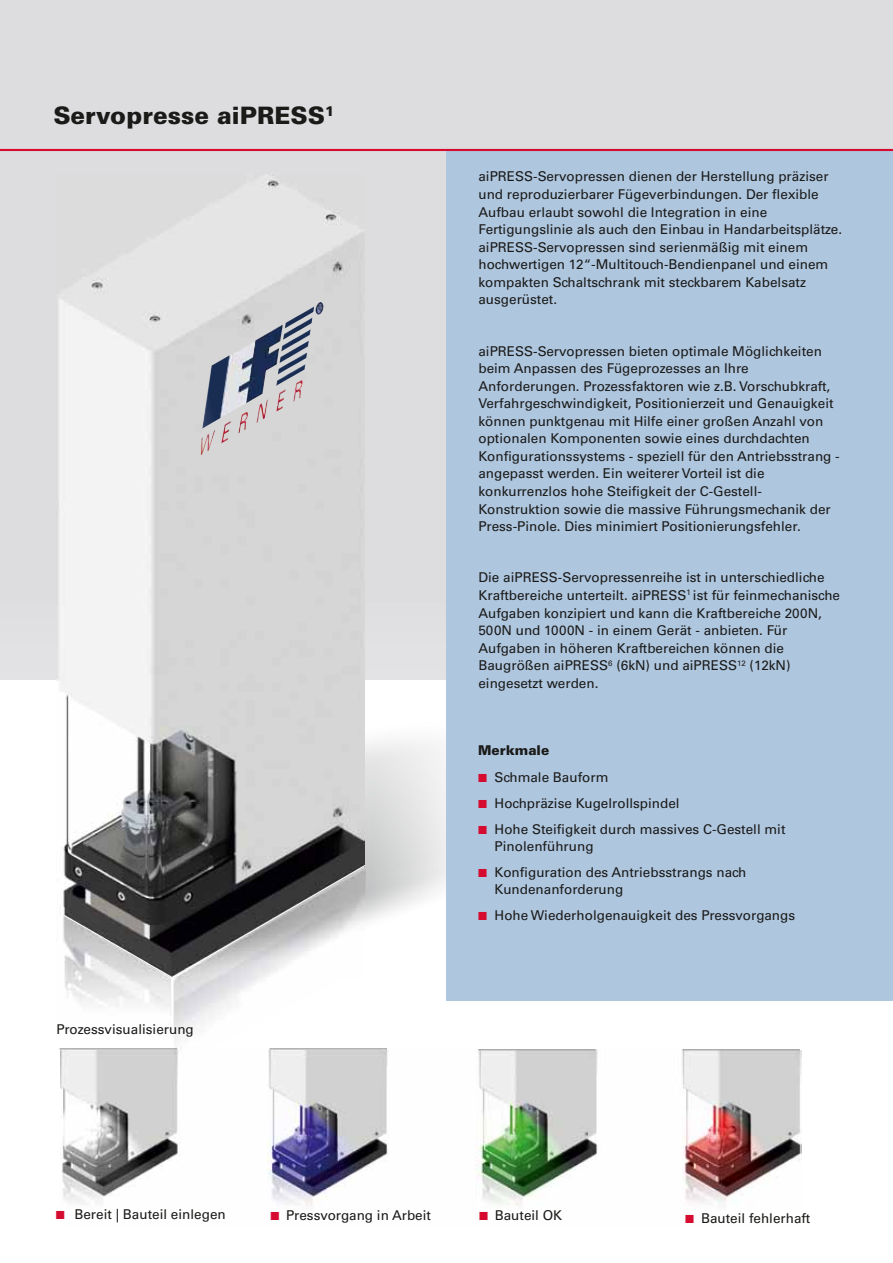
<style>
.page{position:relative;width:893px;height:1263px;background:#fff}
.page>*{position:absolute;margin:0;border:0;box-sizing:border-box;transform-origin:0 0}
.t1{font:900 24px "Univers LT Std";color:#1a1a18}
.t2{font:13.5px/17.5px "Univers LT Std";color:#1a1a18}
.t3{font:900 13.5px "Univers LT Std";color:#1a1a18}
.s1{color:#d50c2f}
</style>
<div class="page">
<img style="left:61px;top:1049px;width:740px;height:157px">
<img style="left:365px;top:698px;width:82px;height:303px">
<img style="left:57px;top:174px;width:308px;height:690px">
<img style="left:173px;top:978px;width:193px;height:88px">
<img style="left:65px;top:978px;width:106px;height:34px">
<img style="left:202px;top:355px;width:27px;height:73px">
<img style="left:238px;top:324px;width:45px;height:79px">
<img style="left:285px;top:306px;width:29px;height:22px">
<img style="left:283px;top:318px;width:29px;height:22px">
<img style="left:281px;top:329px;width:30px;height:22px">
<img style="left:280px;top:341px;width:29px;height:22px">
<img style="left:278px;top:352px;width:29px;height:22px">
<img style="left:276px;top:364px;width:29px;height:22px">
<img style="left:293px;top:380px;width:8px;height:22px">
<img style="left:220px;top:340px;width:35px;height:78px">
<svg style="left:316px;top:302px;width:7px;height:12px"></svg>
<svg style="left:63px;top:864px;width:303px;height:114px;background:#7a7a7b"></svg>
<div style="left:447px;top:150px;width:446px;height:851px;background:#afc6df"></div>
<hr style="left:60px;top:1048px;width:117px;height:1px;background:#9c9d9d">
<hr style="left:270px;top:1048px;width:117px;height:1px;background:#9c9d9d">
<hr style="left:478px;top:1049px;width:118px;height:1px;background:#9c9d9d">
<hr style="left:682px;top:1049px;width:118px;height:1px;background:#9c9d9d">
<hr style="left:0;top:149px;width:893px;height:2px;background:#d50c2f">
<h1 class="t1" style="left:53px;top:100px;width:282px">Servopresse aiPRESS<sup>1</sup></h1>
<p class="t2" style="left:56px;top:1020px;width:139px">Prozessvisualisierung</p>
<p class="t2" style="left:478px;top:168px;width:365px">aiPRESS-Servopressen dienen der Herstellung präziser und reproduzierbarer Fügeverbindungen. Der flexible Aufbau erlaubt sowohl die Integration in eine Fertigungslinie als auch den Einbau in Handarbeitsplätze. aiPRESS-Servopressen sind serienmäßig mit einem hochwertigen 12“-Multitouch-Bendienpanel und einem kompakten Schaltschrank mit steckbarem Kabelsatz ausgerüstet.</p>
<p class="t2" style="left:478px;top:342px;width:363px">aiPRESS-Servopressen bieten optimale Möglichkeiten beim Anpassen des Fügeprozesses an Ihre Anforderungen. Prozessfaktoren wie z.B. Vorschubkraft, Verfahrgeschwindigkeit, Positionierzeit und Genauigkeit können punktgenau mit Hilfe einer großen Anzahl von optionalen Komponenten sowie eines durchdachten Konfigurationssystems - speziell für den Antriebsstrang - angepasst werden. Ein weiterer Vorteil ist die konkurrenzlos hohe Steifigkeit der C-Gestell-Konstruktion sowie die massive Führungsmechanik der Press-Pinole. Dies minimiert Positionierungsfehler.</p>
<p class="t2" style="left:478px;top:569px;width:363px">Die aiPRESS-Servopressenreihe ist in unterschiedliche Kraftbereiche unterteilt. aiPRESS<sup>1</sup> ist für feinmechanische Aufgaben konzipiert und kann die Kraftbereiche 200N, 500N und 1000N - in einem Gerät - anbieten. Für Aufgaben in höheren Kraftbereichen können die Baugrößen aiPRESS<sup>6</sup> (6kN) und aiPRESS<sup>12</sup> (12kN) eingesetzt werden.</p>
<p class="t3" style="left:478px;top:742px;width:73px">Merkmale</p>
<p class="t2" style="left:478px;top:765px;width:309px;line-height:25.7px"><span class="s1">◾</span> Schmale Bauform<br><span class="s1">◾</span> Hochpräzise Kugelrollspindel<br><span class="s1">◾</span> Hohe Steifigkeit durch massives C-Gestell mit</p>
<p class="t2" style="left:478px;top:834px;width:270px;line-height:25.7px;text-indent:16px">Pinolenführung<br><span class="s1">◾</span> Konfiguration des Antriebsstrangs nach</p>
<p class="t2" style="left:478px;top:877px;width:318px;line-height:25.7px;text-indent:16px">Kundenanforderung<br><span class="s1">◾</span> Hohe Wiederholgenauigkeit des Pressvorgangs</p>
<p class="t2" style="left:74px;top:1206px;width:153px">Bereit | Bauteil einlegen</p>
<p class="t2" style="left:270px;top:1206px;width:162px"><span class="s1">◾</span> Pressvorgang in Arbeit</p>
<p class="t2" style="left:479px;top:1206px;width:85px"><span class="s1">◾</span> Bauteil OK</p>
<p class="t2" style="left:685px;top:1209px;width:126px"><span class="s1">◾</span> Bauteil fehlerhaft</p>
</div>
